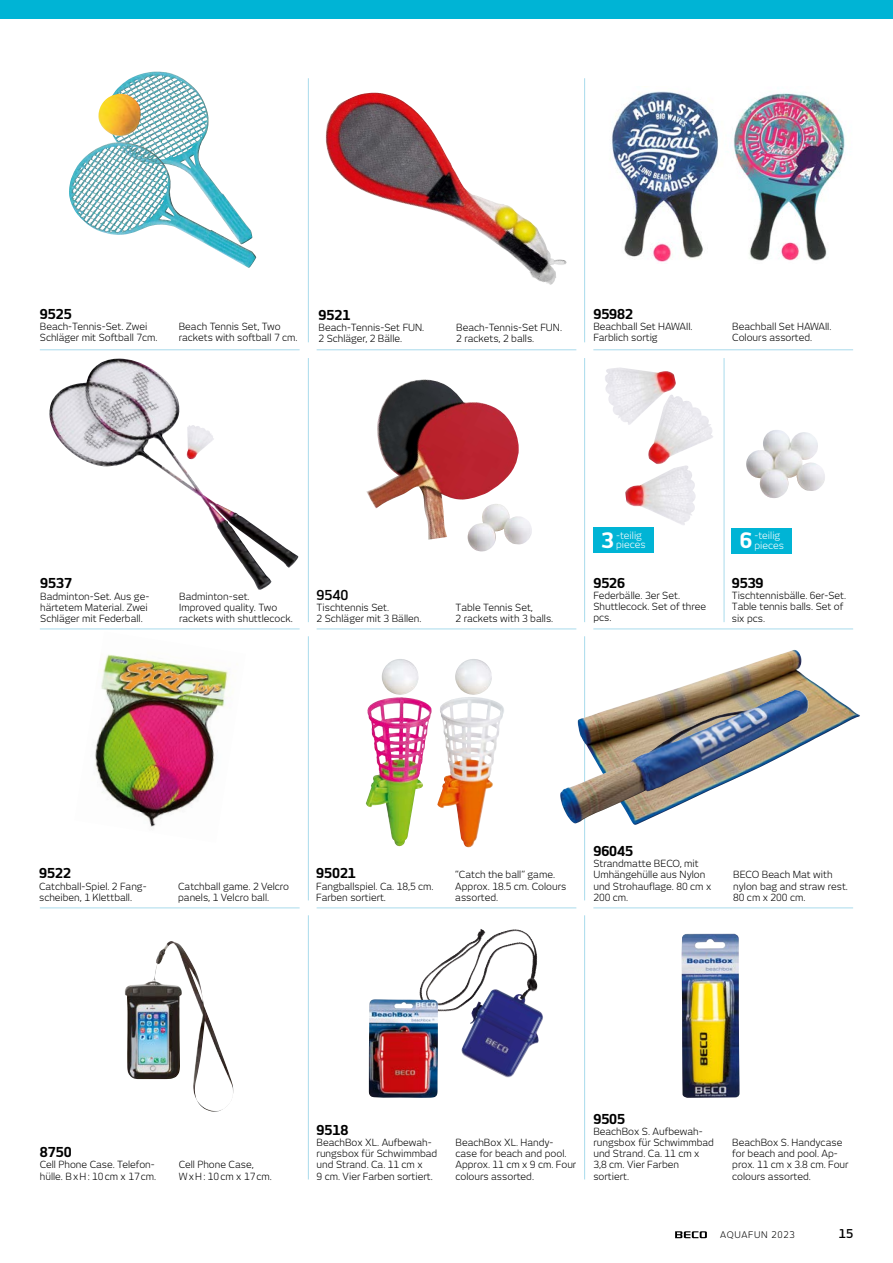
<style>
.page{position:relative;width:893px;height:1263px;background:#fff}
.page>*{position:absolute;margin:0;border:0;box-sizing:border-box;transform-origin:0 0}
.Beschreibung{font:700 21px "New June Pro";color:#fff}
.Art-Nr_ohne_Buchstab{font:700 13.5px "New June Pro";color:#000}
.Art-Nr_ohne_Buchstab-2{font:600 13.5px "New June";color:#000}
.t1{font:600 12px "New June";color:#000}
.Beschreibung-2{font:9.75px/11.1px "New June";color:#000}
.Beschreibung-3{font:9.75px "New June";color:#fff}
.t2{font:9px "New June";letter-spacing:.08em;color:#000}
</style>
<div class="page">
<hr style="left:593px;top:349px;width:260px;height:1px;background:#a9dbec">
<hr style="left:317px;top:349px;width:259px;height:1px;background:#a9dbec">
<hr style="left:40px;top:349px;width:260px;height:1px;background:#a9dbec">
<hr style="left:593px;top:628px;width:260px;height:1px;background:#a9dbec">
<hr style="left:593px;top:907px;width:260px;height:1px;background:#a9dbec">
<hr style="left:317px;top:628px;width:259px;height:1px;background:#a9dbec">
<hr style="left:317px;top:907px;width:259px;height:1px;background:#a9dbec">
<hr style="left:40px;top:628px;width:260px;height:1px;background:#a9dbec">
<hr style="left:40px;top:907px;width:260px;height:1px;background:#a9dbec">
<hr style="left:584px;top:78px;width:1px;height:264px;background:#a9dbec">
<hr style="left:584px;top:358px;width:1px;height:264px;background:#a9dbec">
<hr style="left:584px;top:915px;width:1px;height:264px;background:#a9dbec">
<hr style="left:308px;top:78px;width:1px;height:264px;background:#a9dbec">
<hr style="left:308px;top:358px;width:1px;height:264px;background:#a9dbec">
<hr style="left:308px;top:636px;width:1px;height:264px;background:#a9dbec">
<hr style="left:308px;top:915px;width:1px;height:264px;background:#a9dbec">
<hr style="left:724px;top:358px;width:1px;height:264px;background:#a9dbec">
<hr style="left:584px;top:636px;width:1px;height:264px;background:#a9dbec">
<div style="left:0;top:0;width:893px;height:19px;background:#00b4d5"></div>
<img style="left:366px;top:697px;width:45px;height:149px">
<img style="left:382px;top:659px;width:37px;height:36px">
<img style="left:437px;top:697px;width:41px;height:150px">
<img style="left:455px;top:659px;width:37px;height:36px">
<img style="left:94px;top:654px;width:136px;height:173px">
<img style="left:366px;top:379px;width:153px;height:161px">
<img style="left:49px;top:359px;width:222px;height:231px">
<img style="left:107px;top:72px;width:102px;height:70px">
<img style="left:69px;top:142px;width:187px;height:126px">
<img style="left:98px;top:105px;width:13px;height:29px">
<img style="left:746px;top:430px;width:79px;height:68px">
<img style="left:648px;top:396px;width:65px;height:68px">
<img style="left:625px;top:465px;width:71px;height:60px">
<img style="left:326px;top:94px;width:241px;height:191px">
<img style="left:125px;top:941px;width:77px;height:161px">
<img style="left:681px;top:934px;width:59px;height:164px">
<img style="left:442px;top:929px;width:39px;height:34px">
<img style="left:369px;top:999px;width:69px;height:99px">
<img style="left:585px;top:650px;width:275px;height:175px">
<img style="left:560px;top:690px;width:235px;height:133px">
<img style="left:468px;top:504px;width:64px;height:47px">
<img style="left:605px;top:367px;width:71px;height:58px">
<img style="left:612px;top:91px;width:233px;height:171px">
<div style="left:593px;top:527px;width:60px;height:26px;background:#00b4d5"></div>
<div style="left:732px;top:528px;width:60px;height:26px;background:#00b4d5"></div>
<svg style="left:675px;top:1231px;width:32px;height:7px"></svg>
<p class="Art-Nr_ohne_Buchstab" style="left:40px;top:306px;width:33px">9525</p>
<p class="Beschreibung-2" style="left:40px;top:321px;width:119px">Beach-Tennis-Set. Zwei<br>Schläger mit Softball 7cm.</p>
<p class="Beschreibung-2" style="left:179px;top:321px;width:120px">Beach Tennis Set, Two rackets with softball 7 cm.</p>
<p class="Art-Nr_ohne_Buchstab" style="left:319px;top:307px;width:33px">9521</p>
<p class="Beschreibung-2" style="left:319px;top:322px;width:107px">Beach-Tennis-Set FUN.<br>2 Schläger, 2 Bälle.</p>
<p class="Beschreibung-2" style="left:456px;top:322px;width:107px">Beach-Tennis-Set FUN.<br>2 rackets, 2 balls.</p>
<p class="Art-Nr_ohne_Buchstab" style="left:593px;top:306px;width:41px">95982</p>
<p class="Beschreibung-2" style="left:593px;top:321px;width:101px">Beachball Set HAWAII.<br>Farblich sortig</p>
<p class="Beschreibung-2" style="left:732px;top:321px;width:101px">Beachball Set HAWAII.<br>Colours assorted.</p>
<p class="Art-Nr_ohne_Buchstab" style="left:40px;top:575px;width:33px">9537</p>
<p class="Beschreibung-2" style="left:40px;top:590px;width:111px">Badminton-Set. Aus ge&shy;härtetem Material. Zwei<br>Schläger mit Federball.</p>
<p class="Beschreibung-2" style="left:179px;top:590px;width:115px">Badminton-set.<br>Improved quality. Two rackets with shuttlecock.</p>
<p class="Art-Nr_ohne_Buchstab-2" style="left:317px;top:587px;width:33px">9540</p>
<p class="Beschreibung-2" style="left:317px;top:601px;width:106px">Tischtennis Set.<br>2 Schläger mit 3 Bällen.</p>
<p class="Beschreibung-2" style="left:455px;top:601px;width:99px">Table Tennis Set,<br>2 rackets with 3 balls.</p>
<p class="Beschreibung" style="left:601px;top:527px;width:14px">3</p>
<p class="Beschreibung-3" style="left:616px;top:529px;width:27px">-teilig</p>
<p class="Beschreibung-3" style="left:616px;top:539px;width:31px">pieces</p>
<p class="Beschreibung" style="left:740px;top:528px;width:14px">6</p>
<p class="Beschreibung-3" style="left:754px;top:530px;width:27px">-teilig</p>
<p class="Beschreibung-3" style="left:754px;top:539px;width:31px">pieces</p>
<p class="Art-Nr_ohne_Buchstab" style="left:593px;top:574px;width:33px">9526</p>
<p class="Beschreibung-2" style="left:593px;top:590px;width:114px">Federbälle. 3er Set.<br>Shuttlecock. Set of three pcs.</p>
<p class="Art-Nr_ohne_Buchstab" style="left:732px;top:575px;width:33px">9539</p>
<p class="Beschreibung-2" style="left:732px;top:590px;width:116px">Tischtennisbälle. 6er-Set.<br>Table tennis balls. Set of six pcs.</p>
<p class="Art-Nr_ohne_Buchstab" style="left:39px;top:865px;width:33px">9522</p>
<p class="Beschreibung-2" style="left:39px;top:880px;width:109px">Catchball-Spiel. 2 Fang&shy;scheiben, 1 Klettball.</p>
<p class="Beschreibung-2" style="left:178px;top:880px;width:113px">Catchball game. 2 Velcro panels, 1 Velcro ball.</p>
<p class="Art-Nr_ohne_Buchstab" style="left:316px;top:865px;width:41px">95021</p>
<p class="Beschreibung-2" style="left:316px;top:880px;width:119px">Fangballspiel. Ca. 18,5 cm.<br>Farben sortiert.</p>
<p class="Beschreibung-2" style="left:455px;top:869px;width:113px">“Catch the ball“ game.<br>Approx. 18.5 cm. Colours assorted.</p>
<p class="Art-Nr_ohne_Buchstab" style="left:593px;top:843px;width:41px">96045</p>
<p class="Beschreibung-2" style="left:593px;top:858px;width:119px">Strandmatte BECO, mit<br>Umhängehülle aus Nylon und Strohauflage. 80 cm x<br>200 cm.</p>
<p class="Beschreibung-2" style="left:733px;top:869px;width:116px">BECO Beach Mat with nylon bag and straw rest.<br>80 cm x 200 cm.</p>
<p class="Art-Nr_ohne_Buchstab" style="left:40px;top:1144px;width:33px">8750</p>
<p class="Beschreibung-2" style="left:40px;top:1159px;width:118px">Cell Phone Case. Telefon&shy;hülle. BxH: 10cm x 17cm.</p>
<p class="Beschreibung-2" style="left:179px;top:1159px;width:95px">Cell Phone Case,<br>WxH: 10cm x 17cm.</p>
<p class="Art-Nr_ohne_Buchstab" style="left:317px;top:1121px;width:33px">9518</p>
<p class="Beschreibung-2" style="left:317px;top:1137px;width:122px">BeachBox XL. Aufbewah&shy;rungsbox für Schwimmbad und Strand. Ca. 11 cm x<br>9 cm. Vier Farben sortiert.</p>
<p class="Beschreibung-2" style="left:455px;top:1137px;width:122px">BeachBox XL. Handy&shy;case for beach and pool.<br>Approx. 11 cm x 9 cm. Four colours assorted.</p>
<p class="Art-Nr_ohne_Buchstab" style="left:593px;top:1110px;width:33px">9505</p>
<p class="Beschreibung-2" style="left:593px;top:1126px;width:122px">BeachBox S. Aufbewah&shy;rungsbox für Schwimmbad und Strand. Ca. 11 cm x<br>3,8 cm. Vier Farben sortiert.</p>
<p class="Beschreibung-2" style="left:732px;top:1137px;width:118px">BeachBox S. Handycase for beach and pool. Ap&shy;prox. 11 cm x 3.8 cm. Four colours assorted.</p>
<p class="t2" style="left:720px;top:1230px;width:76px">AQUAFUN 2023</p>
<p class="t1" style="left:839px;top:1227px;width:16px">15</p>
</div>
